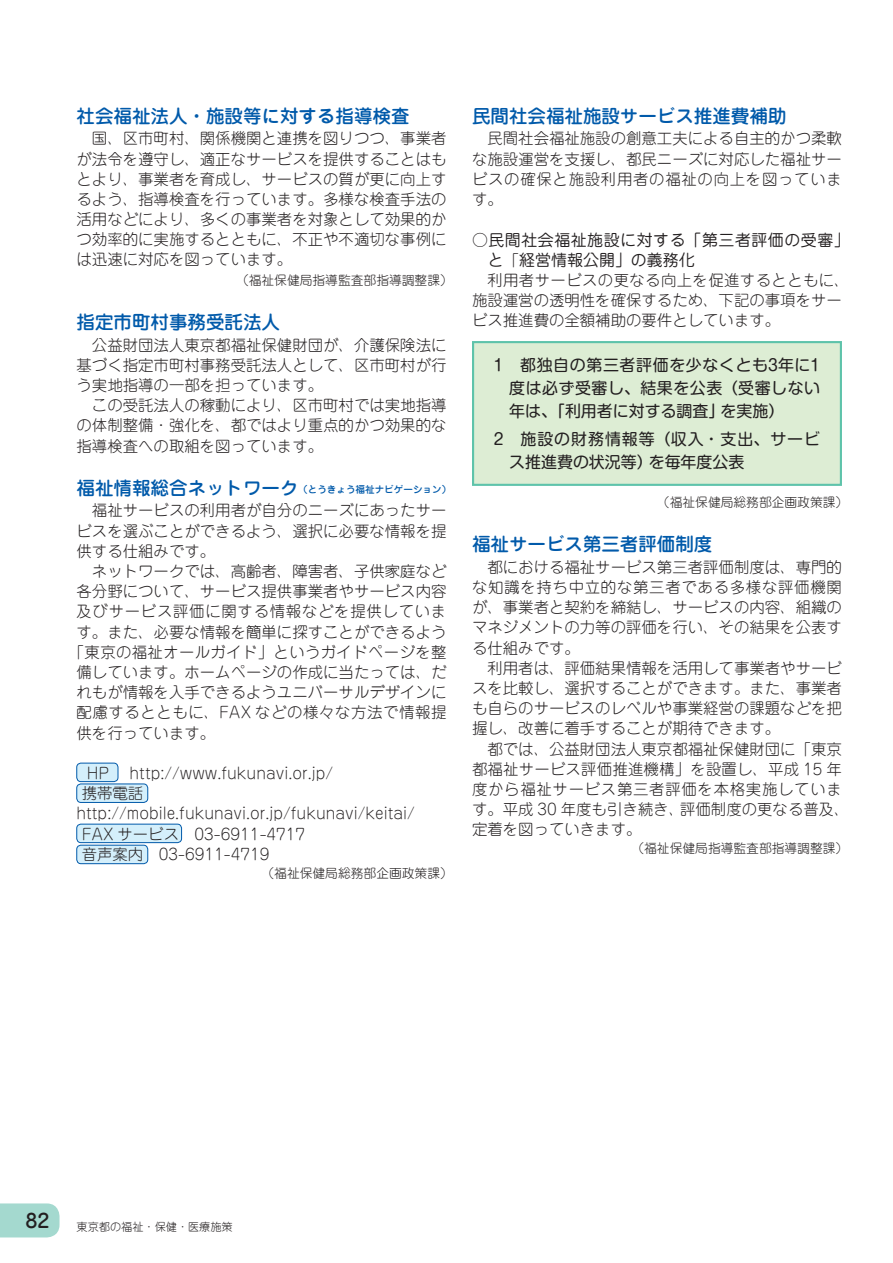
<style>
.page{position:relative;width:893px;height:1263px;background:#fff}
.page>*{position:absolute;margin:0;border:0;box-sizing:border-box;transform-origin:0 0}
.t1{font:500 19.2px "Jun 34 Pro";color:#231f20}
.t2{font:500 18.45px "Jun 34 Pro";color:#015aaa}
.t3{font:15.9px/23.4px "Shin M Go Pro";letter-spacing:.035em;color:#231f20;text-align:justify}
.t4{font:15.9px/20.2px "Jun 201 Pro";letter-spacing:.035em;color:#231f20}
.t5{font:15.9px/23.4px "Shin M Go Pro";color:#231f20}
.t6{font:300 15.45px/20.2px "Jun 101 Pro";color:#231f20;text-align:justify}
.t7{font:300 15.45px "Jun 101 Pro";letter-spacing:.02em;color:#231f20}
.t8{font:300 15.45px "Jun 101 Pro";letter-spacing:.035em;color:#231f20}
.t9{font:300 15.45px "Jun 101 Pro";letter-spacing:.045em;color:#231f20}
.t10{font:300 12.75px "Jun 101 Pro";color:#231f20}
.t11{font:300 11.1px "Jun 101 Pro";color:#231f20}
.t12{font:500 9.6px "Jun 34 Pro";color:#015aaa}
.s1{font-size:18.45px}
.s2{font-family:"Jun 101 Pro";font-weight:300;font-size:15.45px}
</style>
<div class="page">
<svg style="left:0;top:1203px;width:60px;height:34px;background:#a8dad1"></svg>
<div style="left:77px;top:763px;width:41px;height:19px;background:#d4effb;border-radius:4px"></div>
<div style="left:77px;top:763px;width:41px;height:19px;border:1px solid #015aaa;border-radius:4px"></div>
<div style="left:77px;top:784px;width:71px;height:18px;background:#d4effb;border-radius:4px"></div>
<div style="left:77px;top:784px;width:71px;height:19px;border:1px solid #015aaa;border-radius:4px"></div>
<div style="left:77px;top:845px;width:71px;height:19px;background:#d4effb;border-radius:4px"></div>
<div style="left:77px;top:845px;width:71px;height:19px;border:1px solid #015aaa;border-radius:4px"></div>
<div style="left:77px;top:824px;width:105px;height:19px;background:#d4effb;border-radius:4px"></div>
<div style="left:77px;top:824px;width:105px;height:19px;border:1px solid #015aaa;border-radius:4px"></div>
<div style="left:473px;top:342px;width:368px;height:143px;background:#ddedd4"></div>
<div style="left:472px;top:341px;width:370px;height:145px;border:2px solid #5ec3aa"></div>
<p class="t2" style="left:77px;top:101px;width:334px">社会福祉法人・施設等に対する指導検査</p>
<p class="t6" style="left:77px;top:127px;width:371px;text-indent:15px">国、区市町村、関係機関と連携を図りつつ、事業者が法令を遵守し、適正なサービスを提供することはもとより、事業者を育成し、サービスの質が更に向上するよう、指導検査を行っています。多様な検査手法の活用などにより、多くの事業者を対象として効果的かつ効率的に実施するとともに、不正や不適切な事例には迅速に対応を図っています。</p>
<p class="t10" style="left:236px;top:270px;width:218px">（福祉保健局指導監査部指導調整課）</p>
<p class="t2" style="left:77px;top:307px;width:205px">指定市町村事務受託法人</p>
<p class="t6" style="left:77px;top:333px;width:371px;text-indent:15px">公益財団法人東京都福祉保健財団が、介護保険法に基づく指定市町村事務受託法人として、区市町村が行う実地指導の一部を担っています。</p>
<p class="t6" style="left:77px;top:393px;width:371px;text-indent:15px">この受託法人の稼動により、区市町村では実地指導の体制整備・強化を、都ではより重点的かつ効果的な指導検査への取組を図っています。</p>
<p class="t12" style="left:77px;top:482px;width:376px"><span class="s1">福祉情報総合ネットワーク</span>（とうきょう福祉ナビゲーション）</p>
<p class="t6" style="left:77px;top:499px;width:371px;text-indent:15px">福祉サービスの利用者が自分のニーズにあったサービスを選ぶことができるよう、選択に必要な情報を提供する仕組みです。</p>
<p class="t6" style="left:92px;top:559px;width:356px">ネットワークでは、高齢者、障害者、子供家庭など</p>
<p class="t6" style="left:77px;top:579px;width:371px">各分野について、サービス提供事業者やサービス内容</p>
<p class="t9" style="left:77px;top:599px;width:371px">及びサービス評価に関する情報などを提供していま</p>
<p class="t6" style="left:77px;top:620px;width:371px">す。また、必要な情報を簡単に探すことができるよう</p>
<p class="t7" style="left:69px;top:640px;width:379px">「東京の福祉オールガイド」というガイドページを整</p>
<p class="t6" style="left:77px;top:660px;width:371px">備しています。ホームページの作成に当たっては、だ</p>
<p class="t6" style="left:77px;top:680px;width:371px">れもが情報を入手できるようユニバーサルデザインに</p>
<p class="t8" style="left:77px;top:700px;width:371px">配慮するとともに、FAX などの様々な方法で情報提</p>
<p class="t6" style="left:77px;top:721px;width:140px">供を行っています。</p>
<p class="t6" style="left:87px;top:761px;width:248px">HP 　http://www.fukunavi.or.jp/</p>
<p class="t6" style="left:82px;top:781px;width:79px">携帯電話　</p>
<p class="t6" style="left:77px;top:801px;width:340px">http://mobile.fukunavi.or.jp/fukunavi/keitai/</p>
<p class="t6" style="left:82px;top:822px;width:225px">FAX サービス　03-6911-4717</p>
<p class="t6" style="left:82px;top:842px;width:189px">音声案内　03-6911-4719</p>
<p class="t10" style="left:261px;top:863px;width:193px">（福祉保健局総務部企画政策課）</p>
<p class="t2" style="left:472px;top:101px;width:316px">民間社会福祉施設サービス推進費補助</p>
<p class="t6" style="left:472px;top:127px;width:371px;text-indent:15px">民間社会福祉施設の創意工夫による自主的かつ柔軟な施設運営を支援し、都民ニーズに対応した福祉サービスの確保と施設利用者の福祉の向上を図っています。</p>
<p class="t4" style="left:488px;top:228px;width:363px;text-indent:-16px">○民間社会福祉施設に対する「第三者評価の受審」と<span class="s2">「</span>経営情報公開」の義務化</p>
<p class="t6" style="left:472px;top:268px;width:379px;text-align:left;text-indent:15px">利用者サービスの更なる向上を促進するとともに、施設運営の透明性を確保するため、下記の事項をサービス推進費の全額補助の要件としています。</p>
<p class="t3" style="left:509px;top:351px;width:313px;text-indent:-15px">1　都独自の第三者評価を少なくとも3年に1度は必ず受審し、結果を公表（受審しない年は、「利用者に対する調査」を実施）</p>
<p class="t5" style="left:509px;top:425px;width:312px;text-indent:-15px">2　施設の財務情報等（収入・支出、サービス推進費の状況等）を毎年度公表</p>
<p class="t10" style="left:657px;top:492px;width:193px">（福祉保健局総務部企画政策課）</p>
<p class="t2" style="left:472px;top:529px;width:242px">福祉サービス第三者評価制度</p>
<p class="t6" style="left:472px;top:555px;width:371px;text-indent:15px">都における福祉サービス第三者評価制度は、専門的な知識を持ち中立的な第三者である多様な評価機関が、事業者と契約を締結し、サービスの内容、組織のマネジメントの力等の評価を行い、その結果を公表する仕組みです。</p>
<p class="t6" style="left:472px;top:656px;width:371px;text-indent:15px">利用者は、評価結果情報を活用して事業者やサービスを比較し、選択することができます。また、事業者も自らのサービスのレベルや事業経営の課題などを把握し、改善に着手することが期待できます。</p>
<p class="t6" style="left:472px;top:737px;width:379px;text-align:left;text-indent:15px">都では、公益財団法人東京都福祉保健財団に「東京都福祉サービス評価推進機構」を設置し、平成 15 年度から福祉サービス第三者評価を本格実施しています。平成 30 年度も引き続き、評価制度の更なる普及、定着を図っていきます。</p>
<p class="t10" style="left:631px;top:838px;width:218px">（福祉保健局指導監査部指導調整課）</p>
<p class="t1" style="left:26px;top:1205px;width:26px">82</p>
<p class="t11" style="left:77px;top:1218px;width:158px">東京都の福祉・保健・医療施策</p>
</div>
